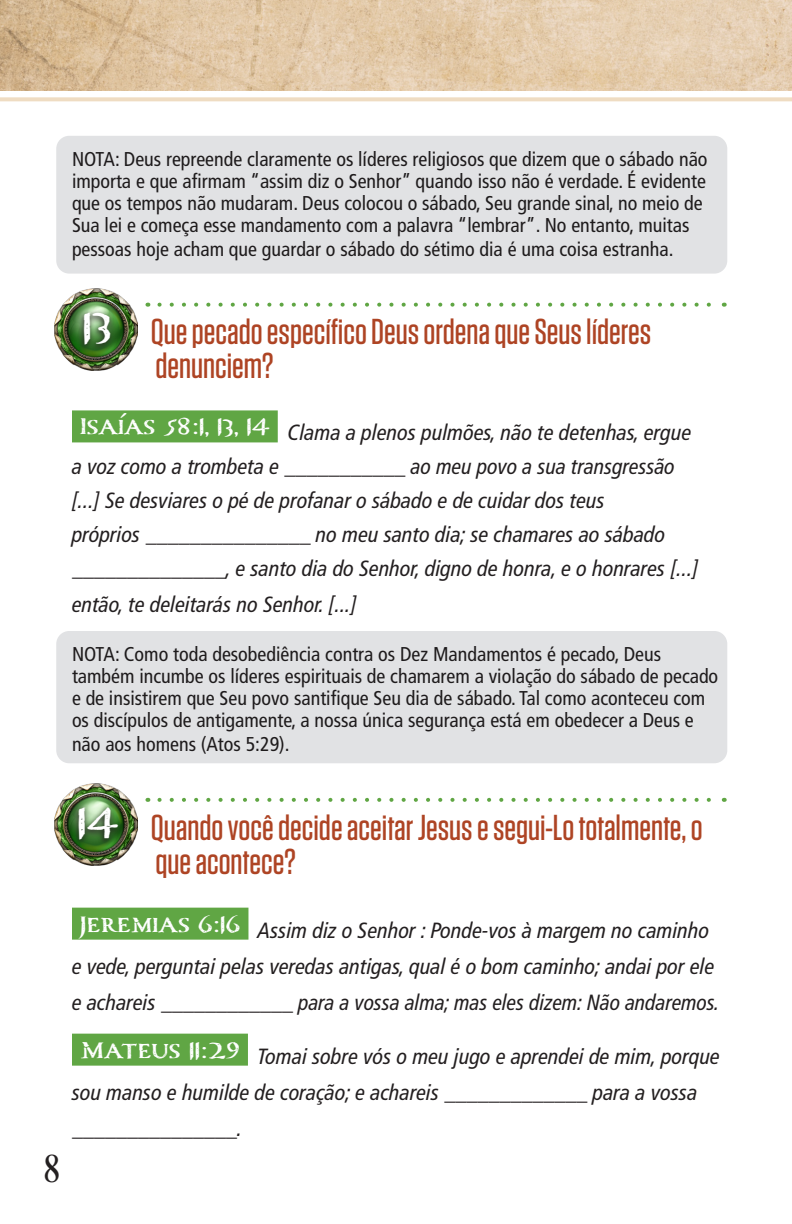
<style>
.page{position:relative;width:792px;height:1224px;background:#fff}
.page>*{position:absolute;margin:0;border:0;box-sizing:border-box;transform-origin:0 0}
.Compass_Numbers{font:700 50px "Carta Marina";color:#fff}
.t1{font:40px "Desire Pro";color:#231f20}
.Questions_1{font:500 36px/34px "Tungsten";color:#ae4424}
.Scripture_with_blanks{font:italic condensed 22px/34px "Frutiger LT Pro";color:#231f20}
.NOTE{font:condensed 20px/22px "Frutiger LT Pro";color:#231f20}
</style>
<div class="page">
<img style="left:0;top:0;width:792px;height:91px">
<svg style="left:0;top:97px;width:792px;height:4px;background:#f0dfc7"></svg>
<div style="left:72px;top:410px;width:206px;height:32px;background:#60a644"></div>
<div style="left:72px;top:908px;width:176px;height:32px;background:#60a644"></div>
<div style="left:72px;top:1034px;width:176px;height:32px;background:#60a644"></div>
<img style="left:54px;top:288px;width:83px;height:82px">
<div style="left:77px;top:309px;width:38px;height:44px;background:#231f20;opacity:.75"></div>
<img style="left:54px;top:783px;width:83px;height:83px">
<div style="left:72px;top:804px;width:51px;height:44px;background:#231f20;opacity:.75"></div>
<div style="left:56px;top:136px;width:671px;height:138px;background:#e1e2e4;border-radius:13px"></div>
<svg style="left:159px;top:303px;width:552px;height:4px"></svg>
<div style="left:56px;top:631px;width:671px;height:132px;background:#e1e2e4;border-radius:13px"></div>
<svg style="left:159px;top:798px;width:552px;height:4px"></svg>
<p class="NOTE" style="left:72px;top:148px;width:637px">NOTA: Deus repreende claramente os líderes religiosos que dizem que o sábado não importa e que afirmam “assim diz o Senhor” quando isso não é verdade. É evidente que os tempos não mudaram. Deus colocou o sábado, Seu grande sinal, no meio de Sua lei e começa esse mandamento com a palavra “lembrar”. No entanto, muitas</p>
<p class="NOTE" style="left:72px;top:238px;width:603px">pessoas hoje acham que guardar o sábado do sétimo dia é uma coisa estranha.</p>
<p class="Compass_Numbers" style="left:82px;top:297px;width:32px">13</p>
<p class="Questions_1" style="left:151px;top:315px;width:502px">Que pecado específico Deus ordena que Seus líderes denunciem?</p>
<p class="Scripture_with_blanks" style="left:72px;top:416px;width:628px;text-indent:8px"><sup>Isaías</sup> <sup>58:1,</sup> <sup>13,</sup> <sup>14</sup> Clama a plenos pulmões, não te detenhas, ergue a voz como a trombeta e ___________ ao meu povo a sua transgressão [...] Se desviares o pé de profanar o sábado e de cuidar dos teus<br>próprios _______________ no meu santo dia; se chamares ao sábado ______________, e santo dia do Senhor, digno de honra, e o honrares [...]</p>
<p class="Scripture_with_blanks" style="left:72px;top:588px;width:287px">então, te deleitarás no Senhor. [...]</p>
<p class="NOTE" style="left:72px;top:643px;width:648px">NOTA: Como toda desobediência contra os Dez Mandamentos é pecado, Deus também incumbe os líderes espirituais de chamarem a violação do sábado de pecado e de insistirem que Seu povo santifique Seu dia de sábado. Tal como aconteceu com os discípulos de antigamente, a nossa única segurança está em obedecer a Deus e</p>
<p class="NOTE" style="left:72px;top:733px;width:219px">não aos homens (Atos 5:29).</p>
<h2 class="t1" style="left:44px;top:1145px;width:16px">8</h2>
<p class="Compass_Numbers" style="left:77px;top:793px;width:42px">14</p>
<p class="Questions_1" style="left:151px;top:811px;width:554px">Quando você decide aceitar Jesus e segui-Lo totalmente, o que acontece?</p>
<p class="Scripture_with_blanks" style="left:72px;top:912px;width:649px;line-height:36px;text-align:center"><sup>Jeremias</sup> <sup>6:16</sup> Assim diz o Senhor : Ponde-vos à margem no caminho<br>e vede, perguntai pelas veredas antigas, qual é o bom caminho; andai por ele e achareis ____________ para a vossa alma; mas eles dizem: Não andaremos.</p>
<p class="Scripture_with_blanks" style="left:72px;top:1038px;width:650px;line-height:36px;text-indent:8px"><sup>Mateus</sup> <sup>11:29</sup> Tomai sobre vós o meu jugo e aprendei de mim, porque sou manso e humilde de coração; e achareis _____________ para a vossa _______________.</p>
</div>
